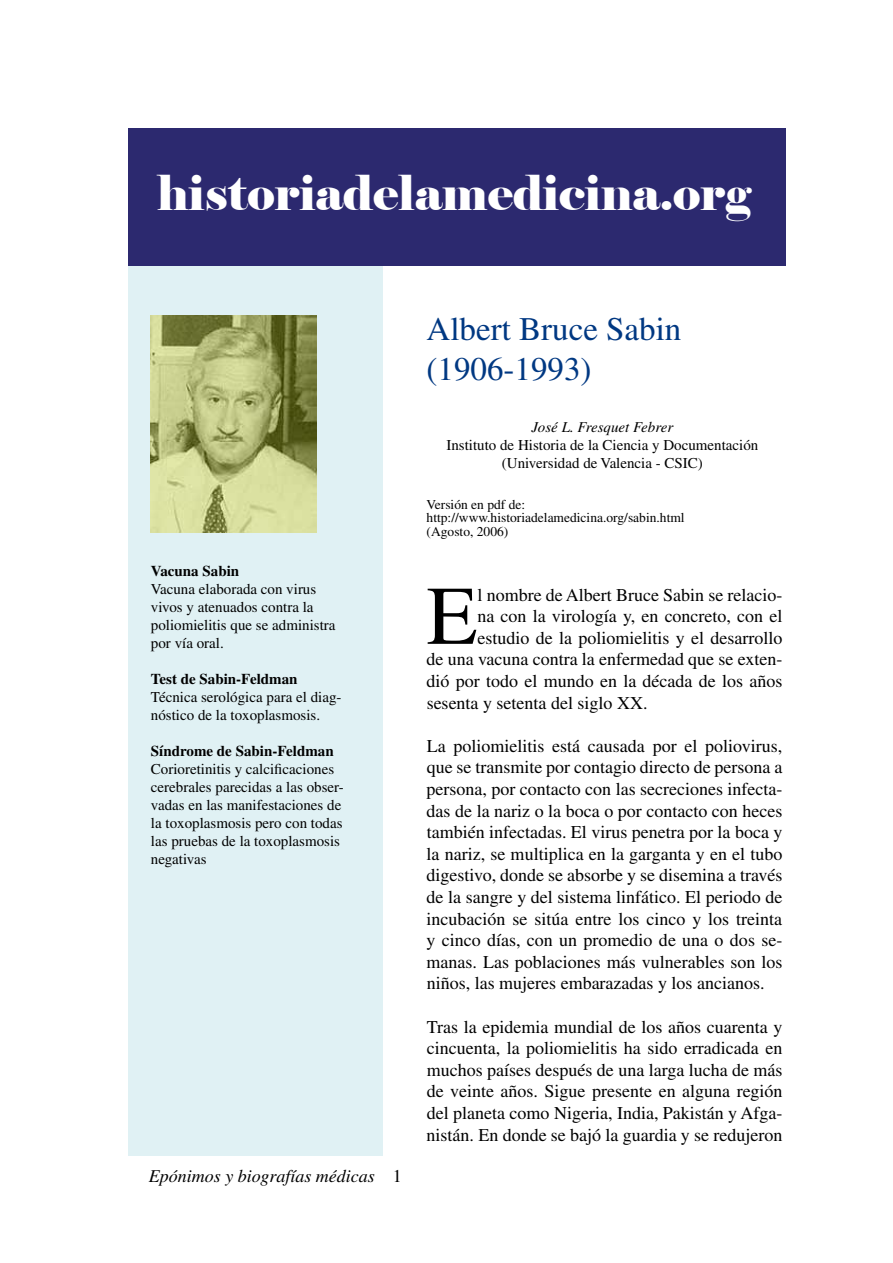
<style>
.page{position:relative;width:893px;height:1263px;background:#fff}
.page>*{position:absolute;margin:0;border:0;box-sizing:border-box;transform-origin:0 0}
.t1{font:83.25px "Times";color:#000}
.t2{font:48px "Elephant";color:#fff}
.t3{font:33px/39.6px "Times";color:#003882}
.t4{font:18px/21.6px "Times";color:#000;text-align:justify}
.t5{font:italic 18px "Times";color:#000}
.t6{font:15px/18px "Times";color:#000}
.t7{font:700 15px "Times";color:#000}
.t8{font:italic 15px "Times";color:#000}
.t9{font:13.5px/13.5px "Times";color:#000}
</style>
<div class="page">
<div style="left:128px;top:128px;width:255px;height:1028px;background:#e0f1f4"></div>
<div style="left:128px;top:128px;width:658px;height:138px;background:#2c296f"></div>
<img style="left:151px;top:316px;width:166px;height:216px">
<h2 class="t2" style="left:157px;top:163px;width:595px">historiadelamedicina.org</h2>
<p class="t7" style="left:151px;top:562px;width:90px">Vacuna Sabin</p>
<p class="t6" style="left:151px;top:579px;width:186px">Vacuna elaborada con virus vivos y atenuados contra la poliomielitis que se administra por vía oral.</p>
<p class="t7" style="left:151px;top:670px;width:148px">Test de Sabin-Feldman</p>
<p class="t6" style="left:151px;top:687px;width:192px">Técnica serológica para el diag&shy;nóstico de la toxoplasmosis.</p>
<p class="t7" style="left:151px;top:742px;width:184px">Síndrome de Sabin-Feldman</p>
<p class="t6" style="left:151px;top:759px;width:194px">Corioretinitis y calcificaciones cerebrales parecidas a las obser&shy;vadas en las manifestaciones de la toxoplasmosis pero con todas las pruebas de la toxoplasmosis negativas</p>
<p class="t5" style="left:149px;top:1166px;width:228px">Epónimos y biografías médicas</p>
<h3 class="t3" style="left:427px;top:309px;width:256px">Albert Bruce Sabin (1 906-1 993)</h3>
<p class="t8" style="left:532px;top:419px;width:143px">José L. Fresquet Febrer</p>
<p class="t6" style="left:446px;top:436px;width:314px;text-align:center">Instituto de Historia de la Ciencia y Documentación (Universidad de Valencia - CSIC)</p>
<p class="t9" style="left:427px;top:497px;width:259px">Versión en pdf de: http://www.historiadelamedicina.org/sabin.html (Agosto, 2006)</p>
<h1 class="t1" style="left:427px;top:569px;width:52px">E</h1>
<p class="t4" style="left:477px;top:584px;width:306px">l nombre de Albert Bruce Sabin se relacio-</p>
<p class="t4" style="left:477px;top:605px;width:306px">na con la virología y, en concreto, con el</p>
<p class="t4" style="left:477px;top:627px;width:306px">estudio de la poliomielitis y el desarrollo</p>
<p class="t4" style="left:427px;top:648px;width:357px">de una vacuna contra la enfermedad que se exten-</p>
<p class="t4" style="left:427px;top:670px;width:357px">dió por todo el mundo en la década de los años</p>
<p class="t4" style="left:427px;top:692px;width:222px">sesenta y setenta del siglo XX.</p>
<p class="t4" style="left:426px;top:735px;width:357px">La poliomielitis está causada por el poliovirus, que se transmite por contagio directo de persona a persona, por contacto con las secreciones infecta&shy;das de la nariz o la boca o por contacto con heces también infectadas. El virus penetra por la boca y la nariz, se multiplica en la garganta y en el tubo digestivo, donde se absorbe y se disemina a través de la sangre y del sistema linfático. El periodo de incubación se sitúa entre los cinco y los treinta y cinco días, con un promedio de una o dos se&shy;manas. Las poblaciones más vulnerables son los niños, las mujeres embarazadas y los ancianos.</p>
<p class="t4" style="left:427px;top:1016px;width:357px">Tras la epidemia mundial de los años cuarenta y cincuenta, la poliomielitis ha sido erradicada en muchos países después de una larga lucha de más de veinte años. Sigue presente en alguna región del planeta como Nigeria, India, Pakistán y Afga&shy;nistán. En donde se bajó la guardia y se redujeron</p>
</div>
